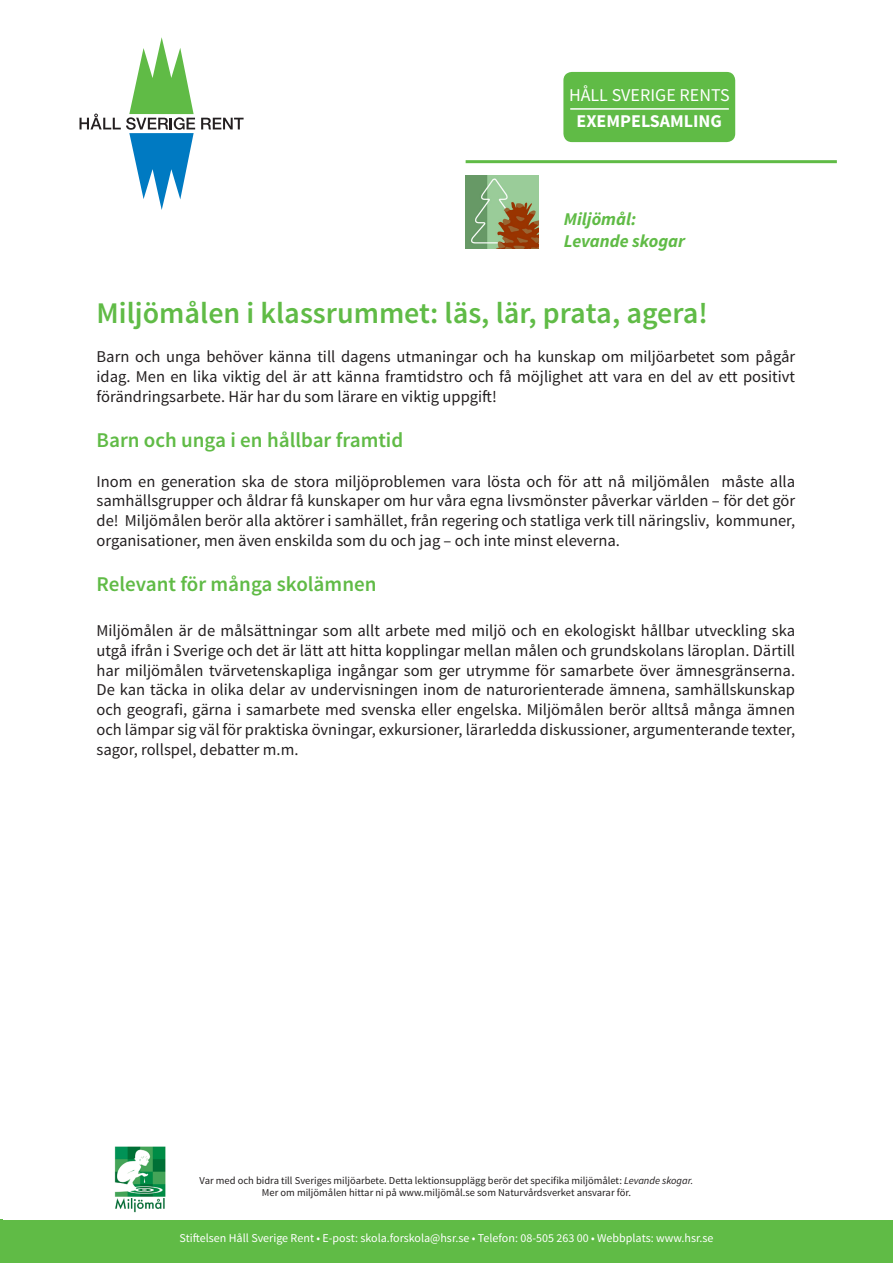
<style>
.page{position:relative;width:893px;height:1263px;background:#fff}
.page>*{position:absolute;margin:0;border:0;box-sizing:border-box;transform-origin:0 0}
.t1{font:600 30px "Source Sans Pro";color:#60bb46}
.t2{font:600 21px "Source Sans Pro";color:#60bb46}
.t3{font:italic 700 18px/21.6px "Source Sans Pro";color:#60bb46}
.t4{font:18px "Source Sans Pro";color:#fff}
.t5{font:700 18px "Source Sans Pro";color:#fff}
.t6{font:16.5px/19.8px "Source Sans Pro";color:#231f20;text-align:justify}
.t7{font:12px "Source Sans Pro";color:#fff}
.t8{font:10.5px/12.6px "Source Sans Pro";color:#231f20;text-align:center}
.s1{font-style:italic}
</style>
<div class="page">
<svg style="left:201px;top:118px;width:43px;height:11px"></svg>
<svg style="left:80px;top:37px;width:115px;height:173px"></svg>
<hr style="left:466px;top:160px;width:371px;height:3px;background:#60bb46">
<div style="left:563px;top:72px;width:172px;height:70px;background:#60bb46;border-radius:9px"></div>
<div style="left:0;top:1220px;width:893px;height:43px;background:#60bb46"></div>
<hr style="left:570px;top:108px;width:159px;height:2px;background:#fff">
<img style="left:114px;top:1146px;width:52px;height:66px">
<img style="left:466px;top:175px;width:72px;height:73px">
<p class="t4" style="left:569px;top:84px;width:162px">HÅLL SVERIGE RENTS</p>
<p class="t5" style="left:577px;top:109px;width:147px">EXEMPELSAMLING</p>
<p class="t3" style="left:564px;top:208px;width:123px">Miljömål:<br>Levande skogar</p>
<p class="t1" style="left:97px;top:294px;width:613px">Miljömålen i klassrummet: läs, lär, prata, agera!</p>
<p class="t6" style="left:97px;top:347px;width:700px">Barn och unga behöver känna till dagens utmaningar och ha kunskap om miljöarbetet som pågår idag. Men en lika viktig del är att känna framtidstro och få möjlighet att vara en del av ett positivt förändringsarbete. Här har du som lärare en viktig uppgift!</p>
<p class="t2" style="left:97px;top:427px;width:308px">Barn och unga i en hållbar framtid</p>
<p class="t6" style="left:97px;top:472px;width:700px">Inom en generation ska de stora miljöproblemen vara lösta och för att nå miljömålen måste alla samhällsgrupper och åldrar få kunskaper om hur våra egna livsmönster påverkar världen – för det gör de! Miljömålen berör alla aktörer i samhället, från regering och statliga verk till näringsliv, kommuner, organisationer, men även enskilda som du och jag – och inte minst eleverna.</p>
<p class="t2" style="left:97px;top:571px;width:281px">Relevant för många skolämnen</p>
<p class="t6" style="left:97px;top:621px;width:700px">Miljömålen är de målsättningar som allt arbete med miljö och en ekologiskt hållbar utveckling ska utgå ifrån i Sverige och det är lätt att hitta kopplingar mellan målen och grundskolans läroplan. Därtill har miljömålen tvärvetenskapliga ingångar som ger utrymme för samarbete över ämnesgränserna.<br>De kan täcka in olika delar av undervisningen inom de naturorienterade ämnena, samhällskunskap och geografi, gärna i samarbete med svenska eller engelska. Miljömålen berör alltså många ämnen och lämpar sig väl för praktiska övningar, exkursioner, lärarledda diskussioner, argumenterande texter, sagor, rollspel, debatter m.m.</p>
<p class="t8" style="left:200px;top:1174px;width:495px">Var med och bidra till Sveriges miljöarbete. Detta lektionsupplägg berör det specifika miljömålet: <span class="s1">Levande skogar.<br></span>Mer om miljömålen hittar ni på www.miljömål.se som Naturvårdsverket ansvarar för.</p>
<p class="t7" style="left:179px;top:1230px;width:536px">Stiftelsen Håll Sverige Rent • E-post: skola.forskola@hsr.se • Telefon: 08-505 263 00 • Webbplats: www.hsr.se</p>
</div>
